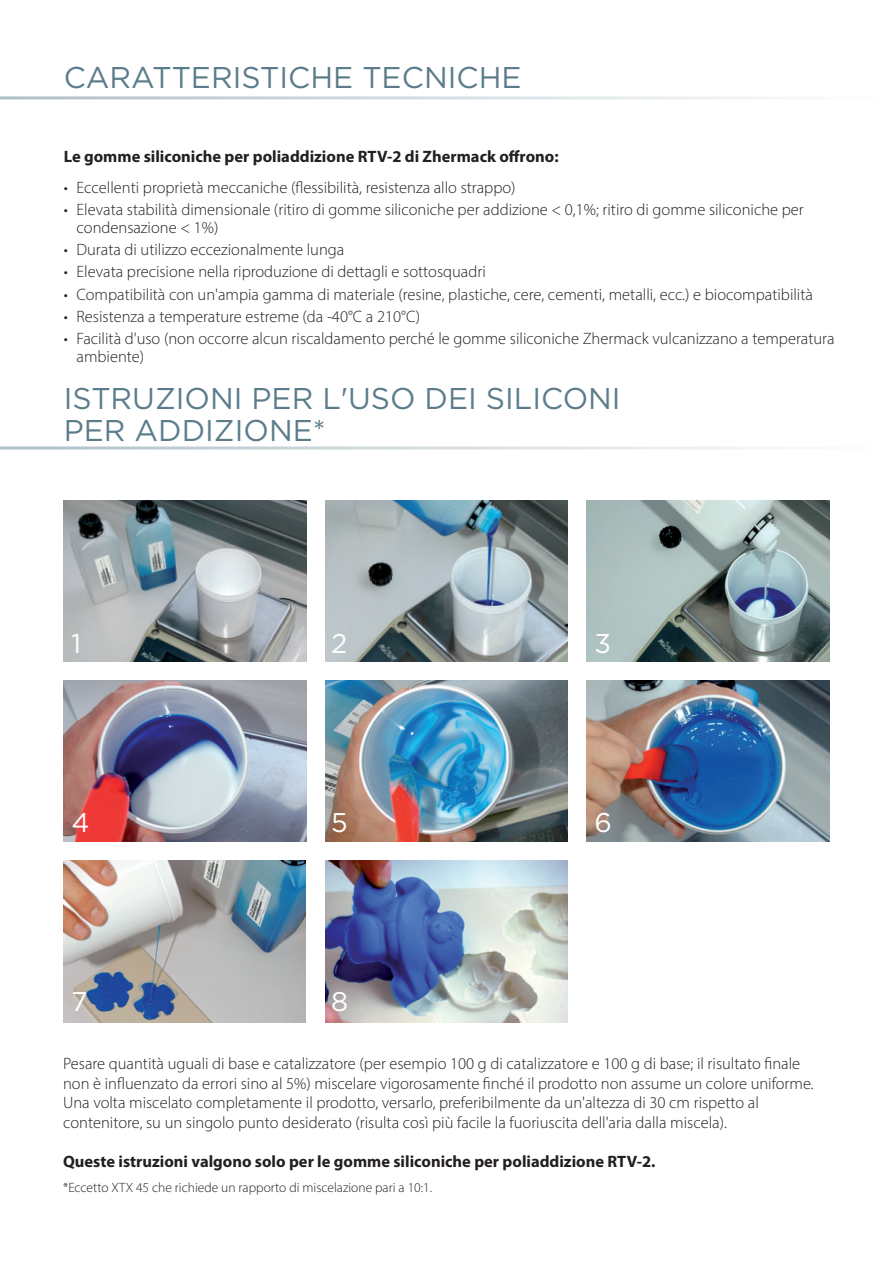
<style>
.page{position:relative;width:893px;height:1263px;background:#fff}
.page>*{position:absolute;margin:0;border:0;box-sizing:border-box;transform-origin:0 0}
.t1{font:30px/31.5px "Gotham";color:#5b7c8b}
.t2{font:27px "Gotham";color:#fff}
.t3{font:300 16.5px/19.6px "Myriad Pro";color:#231f20}
.t4{font:700 16.5px "Myriad Pro";color:#231f20}
.t5{font:300 13.5px "Myriad Pro";color:#231f20}
</style>
<div class="page">
<img style="left:64px;top:500px;width:242px;height:162px">
<img style="left:325px;top:500px;width:243px;height:162px">
<img style="left:587px;top:500px;width:242px;height:162px">
<img style="left:64px;top:680px;width:242px;height:162px">
<img style="left:325px;top:680px;width:243px;height:162px">
<img style="left:587px;top:680px;width:242px;height:162px">
<img style="left:64px;top:861px;width:241px;height:161px">
<img style="left:325px;top:861px;width:243px;height:161px">
<hr style="left:0;top:96px;width:893px;height:3px;background:#5b7c8b">
<hr style="left:0;top:446px;width:893px;height:3px;background:#5b7c8b">
<p class="t1" style="left:64px;top:61px;width:459px">CARATTERISTICHE TECNICHE</p>
<p class="t4" style="left:64px;top:146px;width:496px">Le gomme siliconiche per poliaddizione RTV-2 di Zhermack offrono:</p>
<p class="t3" style="left:64px;top:177px;width:453px">• Eccellenti proprietà meccaniche (flessibilità, resistenza allo strappo)</p>
<p class="t3" style="left:77px;top:200px;width:729px;line-height:18px;text-indent:-13px">• Elevata stabilità dimensionale (ritiro di gomme siliconiche per addizione &lt; 0,1%; ritiro di gomme siliconiche per condensazione &lt; 1%)</p>
<p class="t3" style="left:64px;top:240px;width:282px">• Durata di utilizzo eccezionalmente lunga</p>
<p class="t3" style="left:64px;top:262px;width:423px">• Elevata precisione nella riproduzione di dettagli e sottosquadri</p>
<p class="t3" style="left:64px;top:284px;width:751px">• Compatibilità con un'ampia gamma di materiale (resine, plastiche, cere, cementi, metalli, ecc.) e biocompatibilità</p>
<p class="t3" style="left:64px;top:306px;width:358px">• Resistenza a temperature estreme (da -40°C a 210°C)</p>
<p class="t3" style="left:77px;top:330px;width:760px;line-height:18px;text-indent:-13px">• Facilità d'uso (non occorre alcun riscaldamento perché le gomme siliconiche Zhermack vulcanizzano a temperatura ambiente)</p>
<p class="t1" style="left:64px;top:382px;width:558px">ISTRUZIONI PER L'USO DEI SILICONI<br>PER ADDIZIONE*</p>
<p class="t2" style="left:71px;top:626px;width:11px">1</p>
<p class="t2" style="left:331px;top:626px;width:18px">2</p>
<p class="t2" style="left:594px;top:626px;width:18px">3</p>
<p class="t2" style="left:71px;top:805px;width:20px">4</p>
<p class="t2" style="left:331px;top:805px;width:18px">5</p>
<p class="t2" style="left:594px;top:805px;width:19px">6</p>
<p class="t2" style="left:71px;top:984px;width:18px">7</p>
<p class="t2" style="left:331px;top:984px;width:19px">8</p>
<p class="t3" style="left:63px;top:1054px;width:752px">Pesare quantità uguali di base e catalizzatore (per esempio 100 g di catalizzatore e 100 g di base; il risultato finale non è influenzato da errori sino al 5%) miscelare vigorosamente finché il prodotto non assume un colore uniforme.<br>Una volta miscelato completamente il prodotto, versarlo, preferibilmente da un'altezza di 30 cm rispetto al contenitore, su un singolo punto desiderato (risulta così più facile la fuoriuscita dell'aria dalla miscela).</p>
<p class="t4" style="left:63px;top:1151px;width:594px">Queste istruzioni valgono solo per le gomme siliconiche per poliaddizione RTV-2.</p>
<p class="t5" style="left:63px;top:1179px;width:371px">*Eccetto XTX 45 che richiede un rapporto di miscelazione pari a 10:1.</p>
</div>
